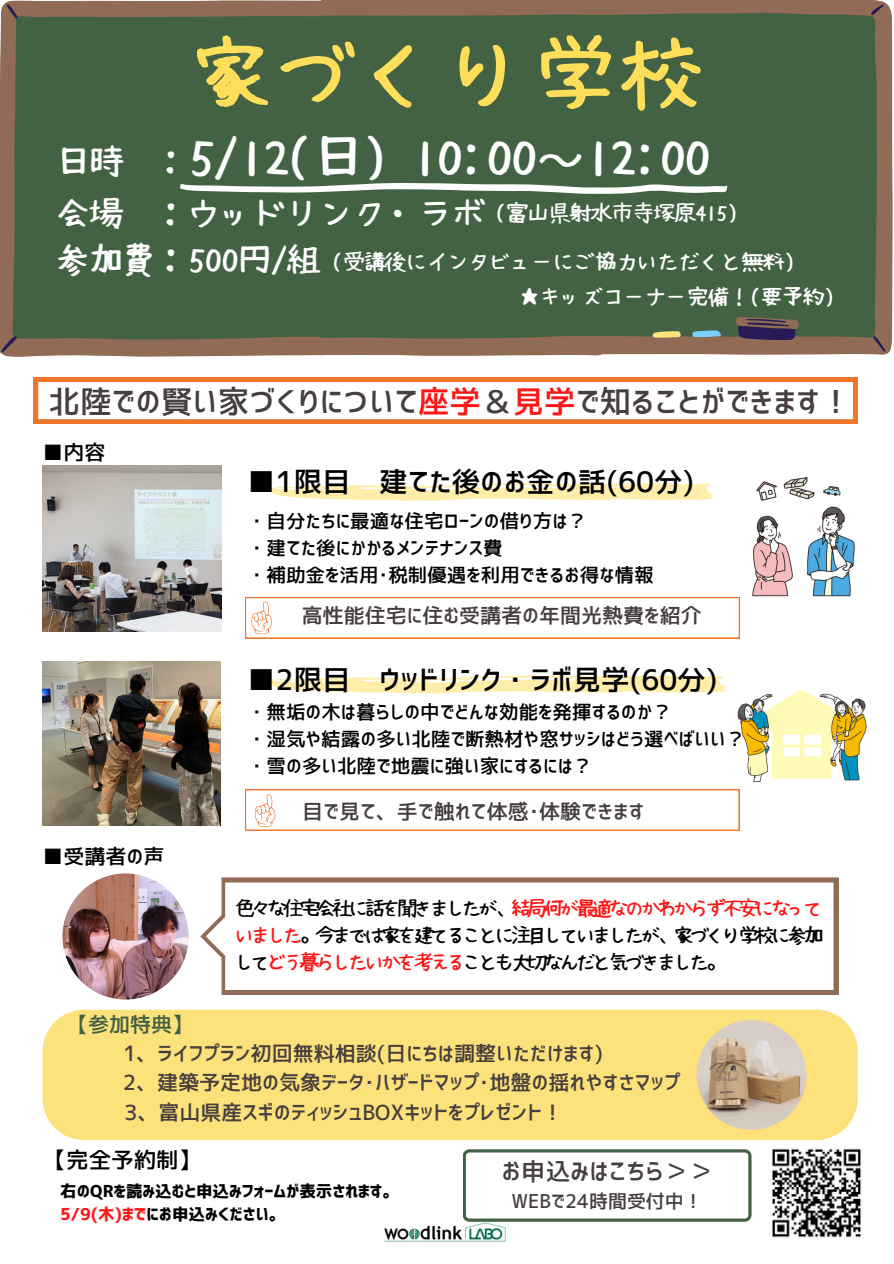
<style>
.page{position:relative;width:894px;height:1264px;background:#fff}
.page>*{position:absolute;margin:0;border:0;box-sizing:border-box;transform-origin:0 0}
.t1{font:81px "Hanazome Font";letter-spacing:.06em;color:#ffde59}
.t2{font:49.5px "Hanazome Font";color:#fff}
.t3{font:33px/51.8px "Hanazome Font";color:#fff}
.t4{font:31.5px "Corporate Logo Medium";color:#473e3e}
.t5{font:28.5px "Corporate Logo Medium";color:#000}
.t6{font:24.75px "Corporate Logo Medium";color:#473f3f}
.t7{font:22.5px "Corporate Logo Medium";color:#000}
.t8{font:21px "Corporate Logo Medium";color:#473e3e}
.t9{font:21px "Hanazome Font";color:#fff}
.t10{font:21px "Corporate Logo Medium";color:#000}
.t11{font:21px "Corporate Logo Medium";color:#436244}
.t12{font:19.5px "Corporate Logo Medium";color:#000}
.t13{font:19.5px/27px "Hanazome Font";letter-spacing:-.165em;color:#000;text-align:justify}
.t14{font:18.9px "Corporate Logo Medium";color:#473f3f}
.t15{font:16.5px "Corporate Logo Bold";color:#000}
.s1{color:#ff1616}
</style>
<div class="page">
<svg style="left:463px;top:1149px;width:288px;height:72px"></svg>
<svg style="left:1px;top:4px;width:320px;height:349px;background:#4c6346"></svg>
<svg style="left:321px;top:0;width:571px;height:356px;background:#9d7c69"></svg>
<svg style="left:321px;top:3px;width:564px;height:349px;background:#4b6246"></svg>
<img style="left:384px;top:1220px;width:122px;height:22px">
<svg style="left:179px;top:148px;width:548px;height:79px;background:#516e52"></svg>
<svg style="left:270px;top:482px;width:443px;height:19px"></svg>
<svg style="left:271px;top:675px;width:454px;height:19px"></svg>
<img style="left:752px;top:477px;width:103px;height:120px">
<img style="left:43px;top:465px;width:178px;height:166px">
<img style="left:43px;top:661px;width:177px;height:164px">
<svg style="left:245px;top:789px;width:494px;height:41px"></svg>
<svg style="left:245px;top:597px;width:494px;height:41px"></svg>
<img style="left:721px;top:688px;width:146px;height:94px">
<div style="left:43px;top:1009px;width:814px;height:131px;background:#fde17b"></div>
<img style="left:772px;top:1148px;width:89px;height:90px">
<img style="left:696px;top:1019px;width:110px;height:110px;border-radius:50%">
<svg style="left:200px;top:877px;width:638px;height:118px;fill:#916b55"></svg>
<svg style="left:206px;top:882px;width:627px;height:107px"></svg>
<img style="left:62px;top:873px;width:127px;height:126px;border-radius:50%">
<svg style="left:34px;top:377px;width:823px;height:46px"></svg>
<p class="t1" style="left:191px;top:32px;width:512px">家づくり学校</p>
<p class="t2" style="left:190px;top:131px;width:521px">5/12(日) 10:00～12:00</p>
<p class="t3" style="left:57px;top:135px;width:430px">日時 ：<br>会場 ：ウッドリンク・ラボ</p>
<p class="t3" style="left:57px;top:233px;width:265px">参加費：500円/組</p>
<p class="t9" style="left:496px;top:202px;width:243px">(富山県射水市寺塚原415)</p>
<p class="t9" style="left:333px;top:251px;width:463px">(受講後にインタビューにご協力いただくと無料)</p>
<p class="t9" style="left:519px;top:286px;width:316px">★キッズコーナー完備！(要予約)</p>
<p class="t4" style="left:49px;top:386px;width:804px">北陸での賢い家づくりについて<span class="s1">座学</span>＆<span class="s1">見学</span>で知ることができます！</p>
<h6 class="t10" style="left:43px;top:442px;width:64px">■内容</h6>
<p class="t10" style="left:43px;top:845px;width:123px">■受講者の声</p>
<p class="t5" style="left:247px;top:468px;width:448px">■1限目 建てた後のお金の話(60分)</p>
<p class="t12" style="left:247px;top:511px;width:341px">・自分たちに最適な住宅ローンの借り方は？</p>
<p class="t12" style="left:247px;top:538px;width:257px">・建てた後にかかるメンテナンス費</p>
<p class="t12" style="left:247px;top:565px;width:408px">・補助金を活用･税制優遇を利用できるお得な情報</p>
<p class="t8" style="left:301px;top:605px;width:401px">高性能住宅に住む受講者の年間光熱費を紹介</p>
<p class="t5" style="left:247px;top:665px;width:471px">■2限目 ウッドリンク・ラボ見学(60分)</p>
<p class="t12" style="left:247px;top:702px;width:426px">・無垢の木は暮らしの中でどんな効能を発揮するのか？</p>
<h4 class="t12" style="left:247px;top:729px;width:499px">・湿気や結露の多い北陸で断熱材や窓サッシはどう選べばいい？</h4>
<p class="t12" style="left:247px;top:756px;width:346px">・雪の多い北陸で地震に強い家にするには？</p>
<p class="t8" style="left:302px;top:801px;width:343px">目で見て、手で触れて体感･体験できます</p>
<p class="t13" style="left:235px;top:894px;width:589px">色々な住宅会社に話を聞きましたが、<span class="s1">結局何が最適なのかわからず不安になっていました</span>。今までは家を建てることに注目していましたが、家づくり学校に参加して<span class="s1">どう暮らしたいかを考える</span>ことも大切なんだと気づきました。</p>
<p class="t11" style="left:67px;top:1014px;width:127px">【参加特典】</p>
<p class="t8" style="left:123px;top:1042px;width:481px">1、ライフプラン初回無料相談(日にちは調整いただけます)</p>
<p class="t8" style="left:123px;top:1072px;width:558px">2、建築予定地の気象データ･ハザードマップ･地盤の揺れやすさマップ</p>
<p class="t8" style="left:124px;top:1101px;width:440px">3、富山県産スギのティッシュBOXキットをプレゼント！</p>
<p class="t7" style="left:44px;top:1148px;width:159px">【完全予約制】</p>
<p class="t15" style="left:44px;top:1183px;width:356px">▪右のQRを読み込むと申込みフォームが表示されます。</p>
<p class="t15" style="left:60px;top:1205px;width:227px"><span class="s1">5/9(木)まで</span>にお申込みください。</p>
<p class="t6" style="left:501px;top:1159px;width:214px">お申込みはこちら＞＞</p>
<p class="t14" style="left:511px;top:1191px;width:193px">WEBで24時間受付中！</p>
</div>
